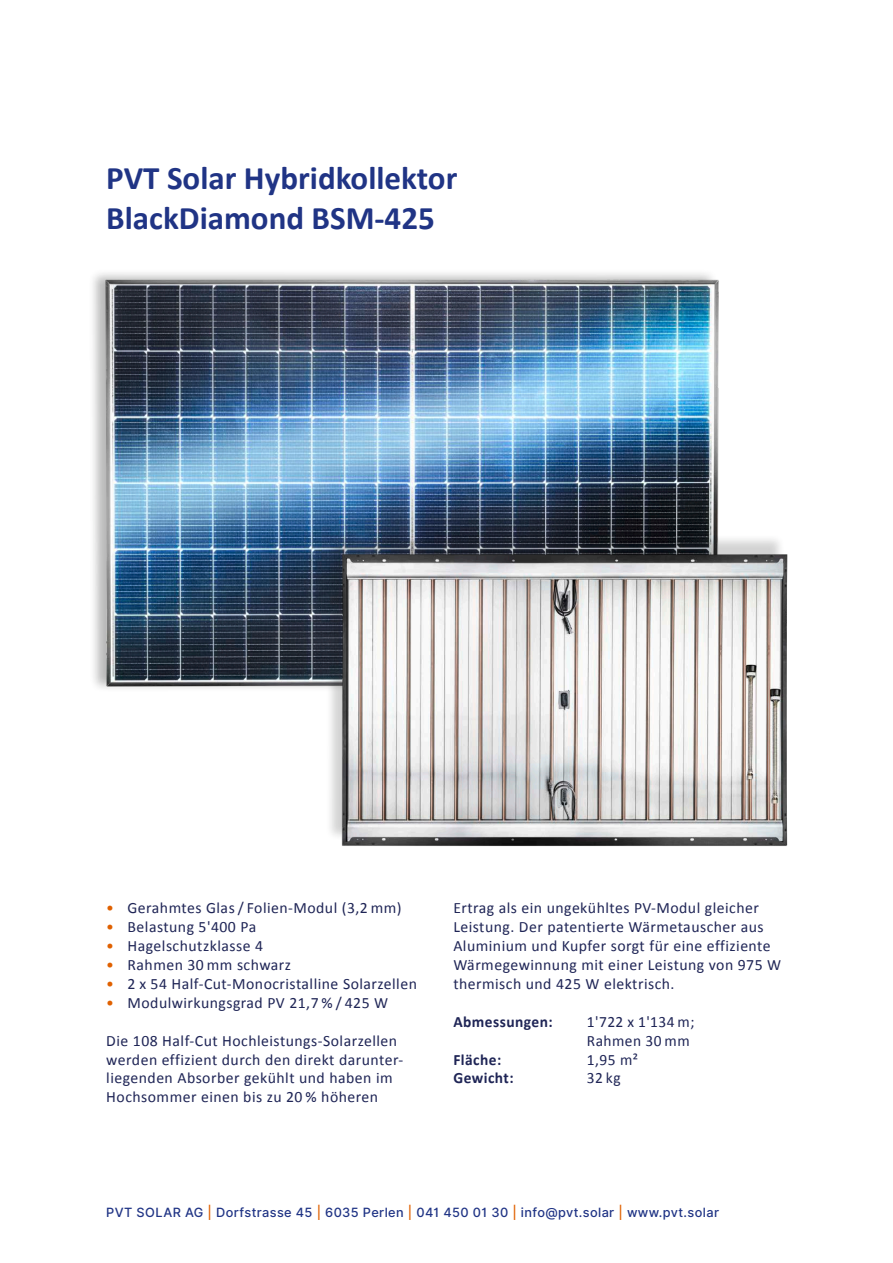
<style>
.page{position:relative;width:893px;height:1263px;background:#fff}
.page>*{position:absolute;margin:0;border:0;box-sizing:border-box;transform-origin:0 0}
.t1{font:700 33px/39.6px "Calibri";color:#203485}
.t2{font:15.75px/18.9px "Calibri";letter-spacing:.03em;color:#1f2556}
.t3{font:700 15.75px "Calibri";letter-spacing:.03em;color:#1f2556}
.t4{font:500 12.75px "Inter";letter-spacing:.03em;color:#203485}
.s1{color:#e06100}
</style>
<div class="page">
<img style="left:93px;top:273px;width:626px;height:416px">
<div style="left:325px;top:534px;width:460px;height:308px;background:#131413;opacity:.19"></div>
<img style="left:264px;top:549px;width:524px;height:297px">
<h1 class="t1" style="left:106px;top:157px;width:353px">PVT Solar Hybridkollektor<br>BlackDiamond BSM-425</h1>
<p class="t2" style="left:106px;top:898px;width:297px"><span class="s1">•</span> Gerahmtes Glas / Folien-Modul (3,2 mm)</p>
<p class="t2" style="left:106px;top:917px;width:151px"><span class="s1">•</span> Belastung 5'400 Pa</p>
<p class="t2" style="left:106px;top:936px;width:158px"><span class="s1">•</span> Hagelschutzklasse 4</p>
<p class="t2" style="left:106px;top:955px;width:186px"><span class="s1">•</span> Rahmen 30 mm schwarz</p>
<p class="t2" style="left:106px;top:974px;width:312px"><span class="s1">•</span> 2 x 54 Half-Cut-Monocristalline Solarzellen</p>
<p class="t2" style="left:106px;top:993px;width:283px"><span class="s1">•</span> Modulwirkungsgrad PV 21,7 % / 425 W</p>
<p class="t2" style="left:106px;top:1030px;width:298px">Die 108 Half-Cut Hochleistungs-Solarzellen werden effizient durch den direkt darunter&shy;liegenden Absorber gekühlt und haben im Hochsommer einen bis zu 20 % höheren</p>
<p class="t2" style="left:453px;top:898px;width:329px">Ertrag als ein ungekühltes PV-Modul gleicher Leistung. Der patentierte Wärmetauscher aus Aluminium und Kupfer sorgt für eine effiziente Wärmegewinnung mit einer Leistung von 975 W thermisch und 425 W elektrisch.</p>
<p class="t3" style="left:453px;top:1010px;width:101px">Abmessungen:</p>
<p class="t2" style="left:587px;top:1012px;width:109px">1'722 x 1'134 m;<br>Rahmen 30 mm</p>
<p class="t3" style="left:453px;top:1048px;width:50px">Fläche:</p>
<p class="t2" style="left:587px;top:1049px;width:53px">1,95 m²</p>
<p class="t3" style="left:453px;top:1067px;width:62px">Gewicht:</p>
<p class="t2" style="left:587px;top:1068px;width:35px">32 kg</p>
<p class="t4" style="left:106px;top:1203px;width:614px">PVT SOLAR AG <span class="s1">|</span> Dorfstrasse 45 <span class="s1">|</span> 6035 Perlen <span class="s1">|</span> 041 450 01 30 <span class="s1">|</span> info@pvt.solar <span class="s1">|</span> www.pvt.solar</p>
</div>
